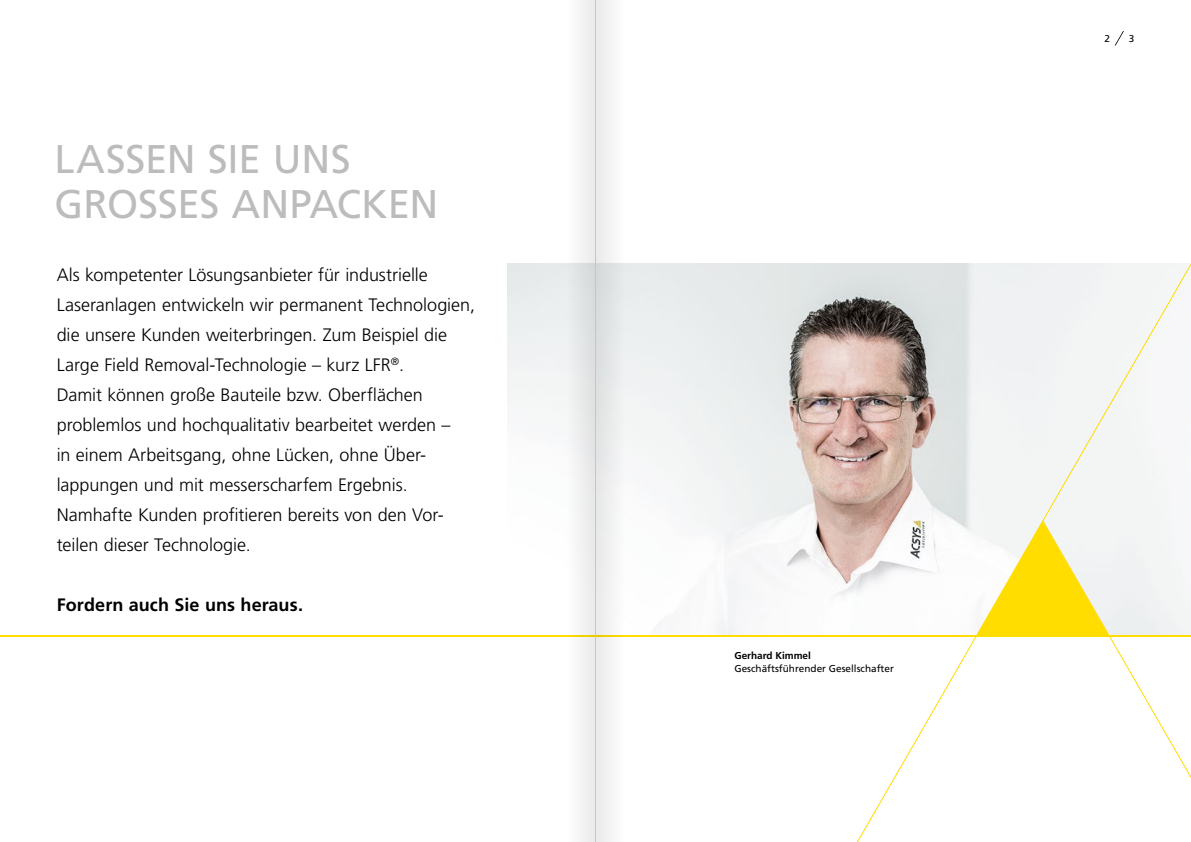
<style>
.page{position:relative;width:1191px;height:842px;background:#fff}
.page>*{position:absolute;margin:0;border:0;box-sizing:border-box;transform-origin:0 0}
.t1{font:40px/45px "Frutiger LT Std";letter-spacing:-.005em;color:#bcbcbc}
.t2{font:300 18px/30px "Frutiger LT Std";color:#000}
.t3{font:700 18px "Frutiger LT Std";letter-spacing:.005em;color:#000}
.t4{font:10px "Frutiger LT Std";color:#000}
.t5{font:700 10px "Frutiger LT Std";color:#000}
</style>
<div class="page">
<img style="left:507px;top:263px;width:350px;height:373px">
<hr style="left:0;top:636px;width:1191px;height:1px;background:#fd0">
<svg style="left:857px;top:263px;width:334px;height:579px"></svg>
<svg style="left:976px;top:520px;width:215px;height:258px"></svg>
<svg style="left:1114px;top:31px;width:10px;height:15px"></svg>
<svg style="left:596px;top:0;width:30px;height:842px;fill:#eee"></svg>
<svg style="left:565px;top:0;width:30px;height:842px;fill:#f3f3f3"></svg>
<hr style="left:595px;top:0;width:1px;height:842px;background:#c6c6c6">
<h1 class="t1" style="left:55px;top:137px;width:385px">LASSEN SIE UNS<br>GROSSES ANPACKEN</h1>
<p class="t2" style="left:57px;top:260px;width:420px">Als kompetenter Lösungsanbieter für industrielle Laseranlagen entwickeln wir permanent Technologien, die unsere Kunden weiterbringen. Zum Beispiel die Large Field Removal-Technologie – kurz LFR<sup>®</sup>.<br>Damit können große Bauteile bzw. Oberflächen problemlos und hochqualitativ bearbeitet werden –<br>in einem Arbeitsgang, ohne Lücken, ohne Über&shy;lappungen und mit messerscharfem Ergebnis.<br>Namhafte Kunden profitieren bereits von den Vor&shy;teilen dieser Technologie.</p>
<p class="t3" style="left:57px;top:594px;width:248px">Fordern auch Sie uns heraus.</p>
<p class="t4" style="left:1104px;top:32px;width:7px">2</p>
<p class="t4" style="left:1128px;top:32px;width:7px">3</p>
<p class="t5" style="left:734px;top:649px;width:78px">Gerhard Kimmel</p>
<p class="t4" style="left:734px;top:662px;width:161px">Geschäftsführender Gesellschafter</p>
</div>
